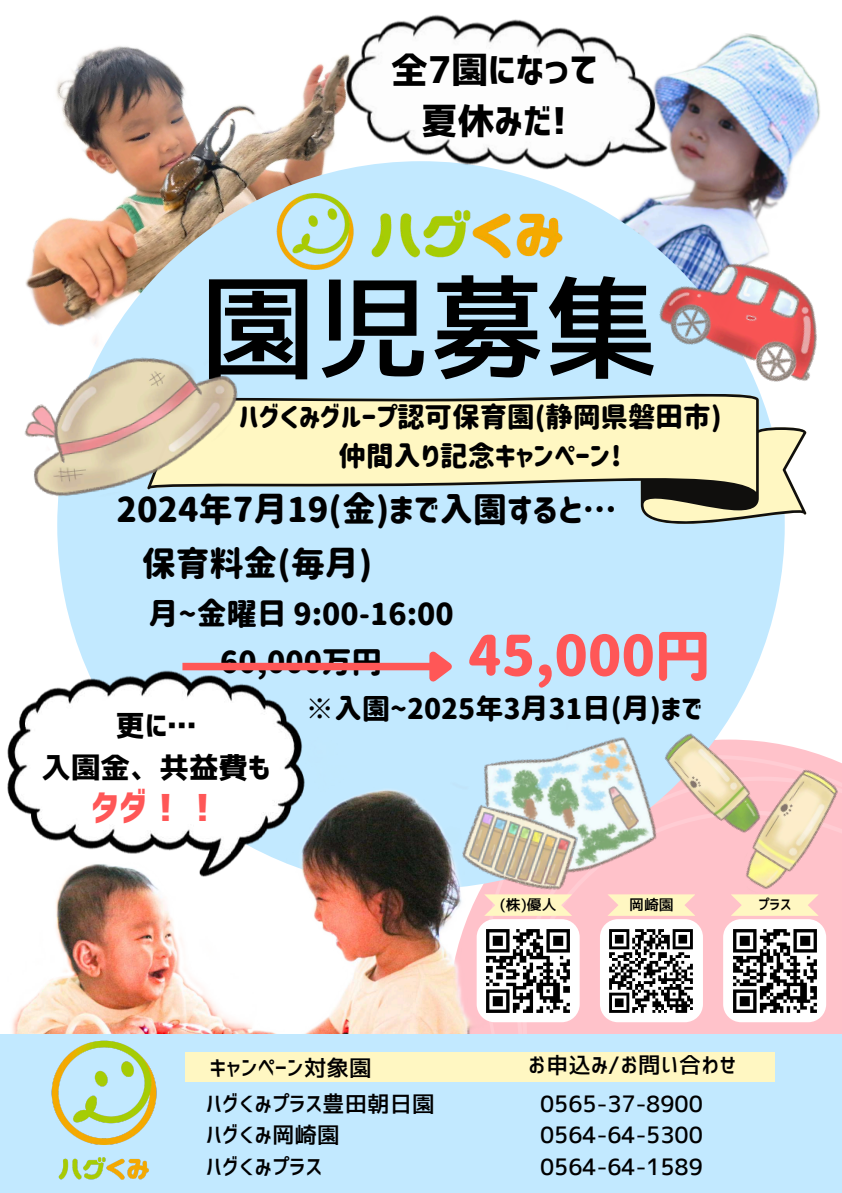
<style>
.page{position:relative;width:842px;height:1193px;background:#fff}
.page>*{position:absolute;margin:0;border:0;box-sizing:border-box;transform-origin:0 0}
.t1{font:114.6px "Corporate Logo Medium";color:#000}
.t2{font:55.1px "Corporate Logo Rounded";color:#ff5757}
.t3{font:37px "Corporate Logo Bold";color:#ff5757}
.t4{font:36.7px/51.1px "Corporate Logo Bold";color:#000;text-align:center}
.t5{font:33.9px/53px "Corporate Logo Rounded";color:#000}
.t6{font:30px "Corporate Logo Rounded";color:#000}
.t7{font:29.5px/41.2px "Corporate Logo Bold";color:#000;text-align:center}
.t8{font:28.05px "Corporate Logo Rounded";color:#000}
.t9{font:27.5px/38.2px "Corporate Logo Rounded";color:#000;text-align:center}
.t10{font:22.5px/31.5px "Corporate Logo Medium";color:#000}
.t11{font:14.85px "Corporate Logo Medium";color:#000}
</style>
<div class="page">
<svg style="left:589px;top:701px;width:253px;height:332px;fill:#ffc2ca"></svg>
<img style="left:28px;top:46px;width:266px;height:232px">
<img style="left:294px;top:33px;width:526px;height:638px">
<div style="left:57px;top:161px;width:728px;height:727px;background:#c2e9ff;border-radius:50%"></div>
<img style="left:12px;top:663px;width:577px;height:370px">
<div style="left:0;top:1033px;width:842px;height:159px;background:#c2e9ff"></div>
<img style="left:44px;top:1023px;width:123px;height:157px">
<img style="left:330px;top:14px;width:357px;height:180px">
<img style="left:477px;top:918px;width:103px;height:103px;border-radius:18px">
<img style="left:600px;top:918px;width:103px;height:103px;border-radius:18px">
<img style="left:723px;top:918px;width:103px;height:103px;border-radius:18px">
<div style="left:186px;top:1052px;width:589px;height:29px;background:#fff7c2"></div>
<img style="left:265px;top:178px;width:312px;height:92px">
<div style="left:182px;top:662px;width:249px;height:8px;background:#ff5757"></div>
<svg style="left:423px;top:651px;width:21px;height:41px"></svg>
<img style="left:7px;top:666px;width:305px;height:219px">
<img style="left:714px;top:747px;width:128px;height:172px">
<img style="left:696px;top:709px;width:96px;height:163px">
<img style="left:428px;top:659px;width:268px;height:268px">
<svg style="left:257px;top:395px;width:549px;height:128px;fill:#fff7c2"></svg>
<img style="left:632px;top:187px;width:188px;height:244px">
<img style="left:24px;top:278px;width:233px;height:265px">
<h3 class="t4" style="left:391px;top:44px;width:208px">全7園になって夏休みだ!</h3>
<h1 class="t1" style="left:201px;top:271px;width:460px">園児募集</h1>
<p class="t9" style="left:239px;top:398px;width:484px">ハグくみグループ認可保育園(静岡県磐田市)仲間入り記念キャンペーン!</p>
<h3 class="t5" style="left:142px;top:483px;width:476px;text-indent:-26px">2024年7月19(金)まで入園すると…保育料金(毎月)</h3>
<h3 class="t6" style="left:148px;top:599px;width:307px">月~金曜日 9:00-16:00</h3>
<h2 class="t2" style="left:468px;top:628px;width:244px">45,000円</h2>
<p class="t8" style="left:306px;top:695px;width:398px">※入園~2025年3月31日(月)まで</p>
<h3 class="t6" style="left:220px;top:647px;width:163px">60,000万円</h3>
<h3 class="t7" style="left:42px;top:705px;width:230px">更に…<br>入園金、共益費も</h3>
<h3 class="t3" style="left:91px;top:788px;width:131px">タダ！！</h3>
<p class="t11" style="left:500px;top:897px;width:58px">(株)優人</p>
<p class="t11" style="left:758px;top:897px;width:35px">プラス</p>
<p class="t11" style="left:629px;top:897px;width:46px">岡崎園</p>
<p class="t10" style="left:209px;top:1051px;width:164px">キャンペーン対象園</p>
<p class="t10" style="left:528px;top:1049px;width:210px">お申込み/お問い合わせ</p>
<p class="t10" style="left:205px;top:1087px;width:231px">ハグくみプラス豊田朝日園ハグくみ岡崎園<br>ハグくみプラス</p>
<p class="t10" style="left:540px;top:1087px;width:164px;text-align:justify">0565-37-8900<br>0564-64-5300<br>0564-64-1589</p>
</div>
